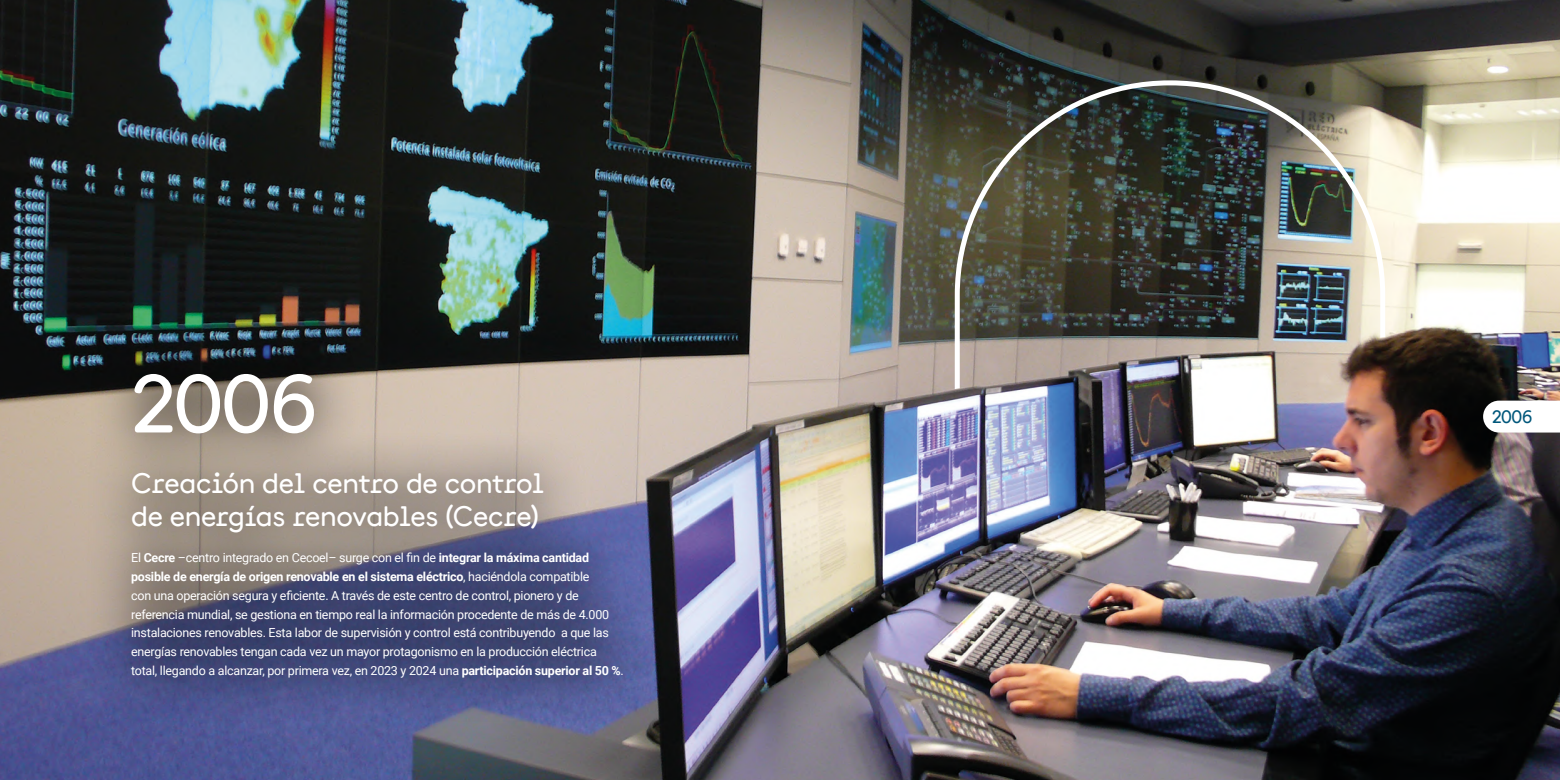
<style>
.page{position:relative;width:1560px;height:780px;background:#fff}
.page>*{position:absolute;margin:0;border:0;box-sizing:border-box;transform-origin:0 0}
.t1{font:500 81.25px "Documan";color:#fff}
.t2{font:500 27.5px/32.5px "Documan";letter-spacing:-.005em;color:#fff}
.t3{font:500 17.5px "Documan";color:#00577b}
.t4{font:12.5px/18.8px "Roboto";letter-spacing:-.02em;color:#fff}
.s1{font-weight:700}
</style>
<div class="page">
<img style="left:0;top:0;width:1559px;height:780px">
<svg style="left:86px;top:329px;width:577px;height:393px;background:#73717f"></svg>
<img style="left:954px;top:80px;width:430px;height:309px">
<svg style="left:1482px;top:400px;width:77px;height:32px"></svg>
<h1 class="t1" style="left:131px;top:333px;width:188px">2006</h1>
<h2 class="t2" style="left:131px;top:463px;width:414px">Creación del centro de control de energías renovables (Cecre)</h2>
<p class="t4" style="left:131px;top:548px;width:494px">El <span class="s1">Cecre</span> –centro integrado en Cecoel– surge con el fin de <span class="s1">integrar la máxima cantidad posible de energía de origen renovable en el sistema eléctrico</span>, haciéndola compatible<br>con una operación segura y eficiente. A través de este centro de control, pionero y de referencia mundial, se gestiona en tiempo real la información procedente de más de 4.000 instalaciones renovables. Esta labor de supervisión y control está contribuyendo a que las energías renovables tengan cada vez un mayor protagonismo en la producción eléctrica total, llegando a alcanzar, por primera vez, en 2023 y 2024 una <span class="s1">participación superior al 50 %</span>.</p>
<h3 class="t3" style="left:1491px;top:401px;width:42px">2006</h3>
</div>
